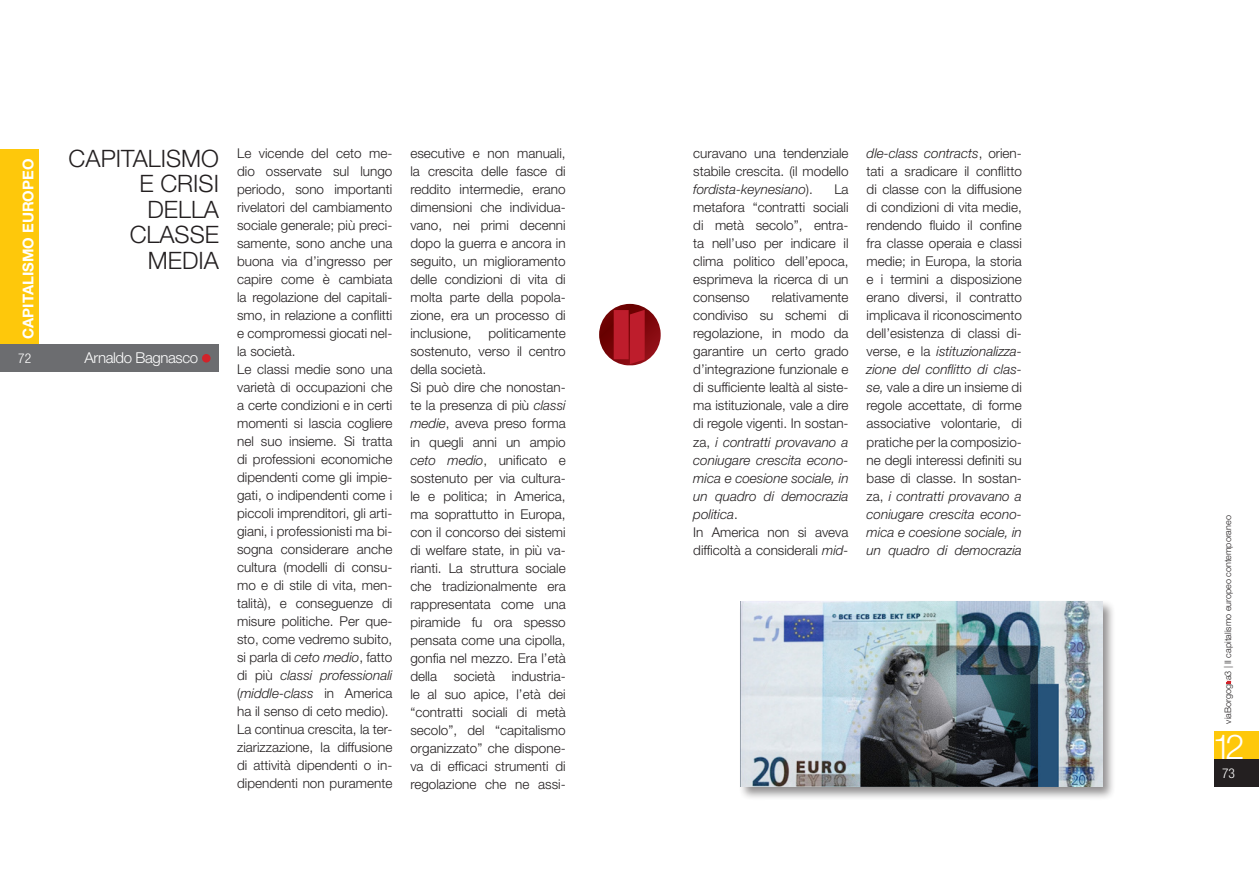
<style>
.page{position:relative;width:1259px;height:893px;background:#fff}
.page>*{position:absolute;margin:0;border:0;box-sizing:border-box;transform-origin:0 0}
.t1{font:300 34.5px "Helvetica Neue LT Std";color:#fff}
.titolo_1{font:300 24px/25.5px "Helvetica Neue LT Std";color:#231f20;text-align:right}
.autore{font:300 15px "Helvetica Neue LT Std";letter-spacing:-.025em;color:#fff}
.t2{font:700 14.85px "Helvetica Neue LT Std";color:#fff}
.Normale{font:300 13.5px/18px "Helvetica Neue LT Std";color:#231f20;text-align:justify}
.t3{font:300 condensed 13.5px "Helvetica Neue LT Std";color:#fff}
.t4{font:300 9px "Helvetica Neue LT Std";color:#231f20}
.s1{font-style:italic}
</style>
<div class="page">
<div style="left:0;top:149px;width:39px;height:195px;background:#fec80b"></div>
<div style="left:0;top:344px;width:219px;height:28px;background:#6c6d70"></div>
<svg style="left:599px;top:304px;width:61px;height:61px;background:#800b0f"></svg>
<div style="left:614px;top:310px;width:14px;height:49px;background:#be1d2c"></div>
<svg style="left:630px;top:310px;width:14px;height:54px"></svg>
<div style="left:202px;top:354px;width:9px;height:9px;background:#d1232a;border-radius:50%"></div>
<div style="left:738px;top:599px;width:378px;height:202px;background:#231f20;opacity:.5"></div>
<img style="left:740px;top:602px;width:362px;height:185px">
<div style="left:1214px;top:759px;width:45px;height:28px;background:#231f20"></div>
<div style="left:1214px;top:731px;width:45px;height:28px;background:#fec80b"></div>
<svg style="left:1226px;top:681px;width:5px;height:3px"></svg>
<p class="t2" style="left:19px;top:339px;width:182px;rotate:-90deg">CAPITALISMO EUROPEO</p>
<p class="Normale" style="left:237px;top:144px;width:157px">Le vicende del ceto me&shy;dio osservate sul lungo periodo, sono importanti rivelatori del cambiamento sociale generale; più preci&shy;samente, sono anche una buona via d’ingresso per capire come è cambiata la regolazione del capitali&shy;smo, in relazione a conflitti e compromessi giocati nel&shy;la società.</p>
<p class="Normale" style="left:237px;top:360px;width:157px">Le classi medie sono una varietà di occupazioni che a certe condizioni e in certi momenti si lascia cogliere nel suo insieme. Si tratta di professioni economiche dipendenti come gli impie&shy;gati, o indipendenti come i piccoli imprenditori, gli arti&shy;giani, i professionisti ma bi&shy;sogna considerare anche cultura (modelli di consu&shy;mo e di stile di vita, men&shy;talità), e conseguenze di misure politiche. Per que&shy;sto, come vedremo subito, si parla di <span class="s1">ceto medio</span>, fatto di più <span class="s1">classi professionali </span>(<span class="s1">middle-class</span> in America ha il senso di ceto medio).</p>
<p class="Normale" style="left:237px;top:720px;width:157px">La continua crescita, la ter&shy;ziarizzazione, la diffusione di attività dipendenti o in&shy;dipendenti non puramente</p>
<p class="titolo_1" style="left:69px;top:145px;width:152px">CAPITALISMO<br>E CRISI<br>DELLA<br>CLASSE<br>MEDIA</p>
<p class="Normale" style="left:410px;top:144px;width:157px">esecutive e non manuali, la crescita delle fasce di reddito intermedie, erano dimensioni che individua&shy;vano, nei primi decenni dopo la guerra e ancora in seguito, un miglioramento delle condizioni di vita di molta parte della popola&shy;zione, era un processo di inclusione,</p>
<p class="Normale" style="left:410px;top:324px;width:157px;text-indent:78px">politicamente sostenuto, verso il centro della società.</p>
<p class="Normale" style="left:410px;top:378px;width:157px">Si può dire che nonostan&shy;te la presenza di più <span class="s1">classi medie</span>, aveva preso forma in quegli anni un ampio <span class="s1">ceto medio</span>, unificato e sostenuto per via cultura&shy;le e politica; in America, ma soprattutto in Europa, con il concorso dei sistemi di welfare state, in più va&shy;rianti. La struttura sociale che tradizionalmente era rappresentata come una piramide fu ora spesso pensata come una cipolla, gonfia nel mezzo. Era l’età della società industria&shy;le al suo apice, l’età dei “contratti sociali di metà secolo”, del “capitalismo organizzato” che dispone&shy;va di efficaci strumenti di regolazione che ne assi-</p>
<p class="autore" style="left:84px;top:348px;width:115px">Arnaldo Bagnasco</p>
<p class="t3" style="left:18px;top:351px;width:14px">72</p>
<p class="Normale" style="left:693px;top:144px;width:157px">curavano una tendenziale stabile crescita. (il modello <span class="s1">fordista-keynesiano</span>).</p>
<p class="Normale" style="left:693px;top:180px;width:157px;text-indent:141px">La metafora “contratti sociali di metà secolo”, entra&shy;ta nell’uso per indicare il clima politico dell’epoca, esprimeva la ricerca di un consenso</p>
<p class="Normale" style="left:693px;top:288px;width:157px;text-indent:78px">relativamente condiviso su schemi di regolazione, in modo da garantire un certo grado d’integrazione funzionale e di sufficiente lealtà al siste&shy;ma istituzionale, vale a dire di regole vigenti. In sostan&shy;za, <span class="s1">i contratti provavano a coniugare crescita econo&shy;mica e coesione sociale, in un quadro di democrazia politica</span>.</p>
<p class="Normale" style="left:693px;top:522px;width:157px">In America non si aveva difficoltà a considerali <span class="s1">mid-</span></p>
<p class="Normale" style="left:866px;top:144px;width:157px"><span class="s1">dle-class contracts</span>, orien&shy;tati a sradicare il conflitto di classe con la diffusione di condizioni di vita medie, rendendo fluido il confine fra classe operaia e classi medie; in Europa, la storia e i termini a disposizione erano diversi, il contratto implicava il riconoscimento dell’esistenza di classi di&shy;verse, e la <span class="s1">istituzionalizza&shy;zione del conflitto di clas&shy;se,</span> vale a dire un insieme di regole accettate, di forme associative volontarie, di pratiche per la composizio&shy;ne degli interessi definiti su base di classe. In sostan&shy;za, <span class="s1">i contratti provavano a coniugare crescita econo&shy;mica e coesione sociale, in un quadro di democrazia</span></p>
<p class="t4" style="left:1222px;top:724px;width:210px;rotate:-90deg">viaBorgog a3 | Il capitalismo europeo contemporaneo</p>
<h1 class="t1" style="left:1212px;top:725px;width:34px">12</h1>
<p class="t3" style="left:1222px;top:766px;width:14px">73</p>
</div>
